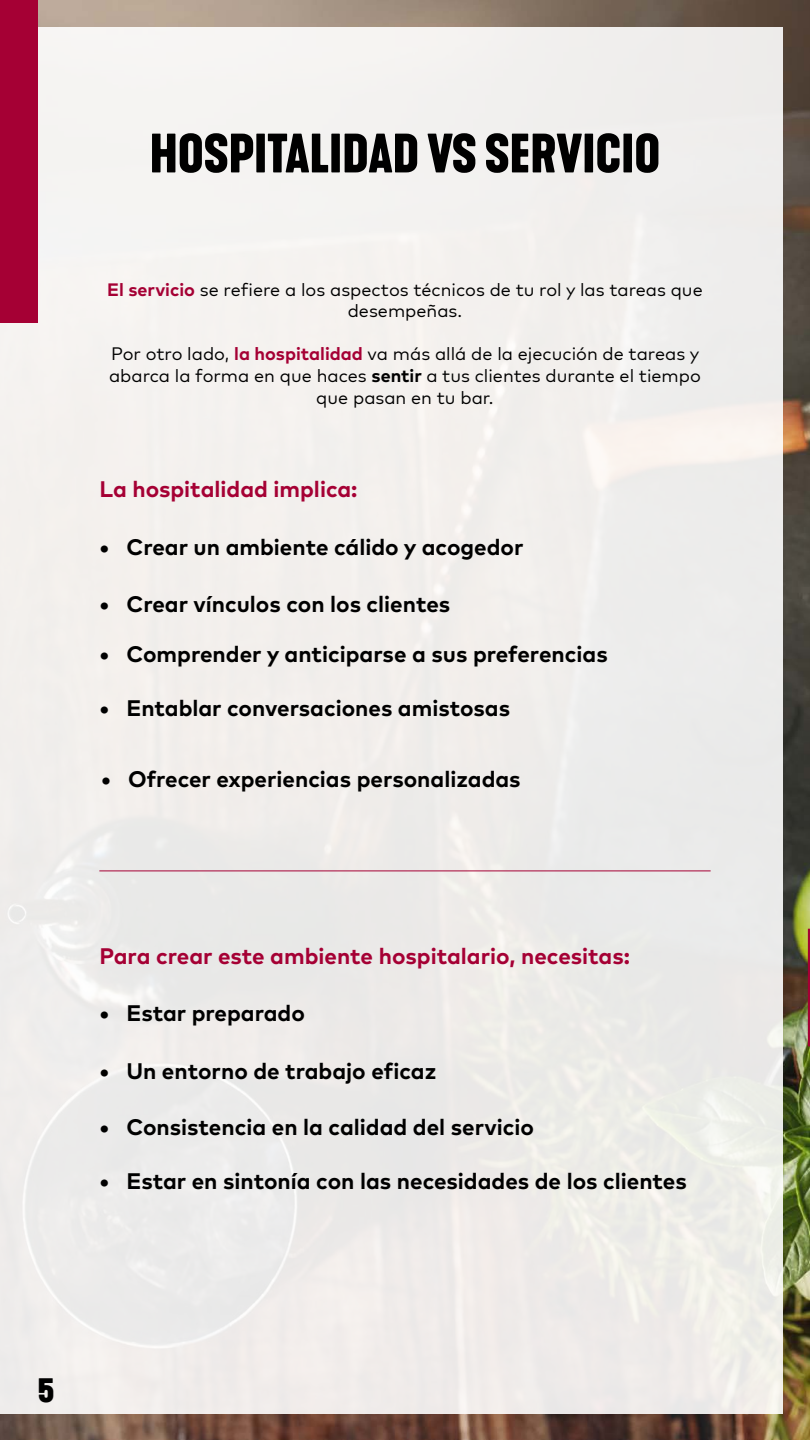
<style>
.page{position:relative;width:810px;height:1440px;background:#fff}
.page>*{position:absolute;margin:0;border:0;box-sizing:border-box;transform-origin:0 0}
.t1{font:700 51.75px "Kapra Neue";color:#000}
.t2{font:700 33.75px "Kapra Neue";color:#000}
.t3{font:700 22.5px "Mark Pro";color:#000}
.t4{font:700 22.5px "Mark Pro";color:#a50034}
.t5{font:18px/21.6px "Mark Pro";color:#000;text-align:center}
.s1{font-weight:700;color:#a50034}
.s2{font-weight:700}
</style>
<div class="page">
<img style="left:0;top:0;width:810px;height:1440px">
<div style="left:0;top:27px;width:783px;height:1386px;background:#f0eeec"></div>
<div style="left:0;top:0;width:38px;height:322px;background:#a50034"></div>
<hr style="left:99px;top:871px;width:612px;height:1px;background:#a50034">
<svg style="left:808px;top:929px;width:2px;height:117px"></svg>
<h1 class="t1" style="left:150px;top:119px;width:512px">HOSPITALIDAD VS SERVICIO</h1>
<p class="t5" style="left:107px;top:278px;width:597px"><span class="s1">El servicio</span> se refiere a los aspectos técnicos de tu rol y las tareas que desempeñas.</p>
<p class="t5" style="left:109px;top:343px;width:593px">Por otro lado, <span class="s1">la hospitalidad</span> va más allá de la ejecución de tareas y abarca la forma en que haces <span class="s2">sentir</span> a tus clientes durante el tiempo que pasan en tu bar.</p>
<p class="t4" style="left:99px;top:472px;width:260px">La hospitalidad implica:</p>
<p class="t3" style="left:99px;top:529px;width:426px">• Crear un ambiente cálido y acogedor</p>
<p class="t3" style="left:99px;top:587px;width:352px">• Crear vínculos con los clientes</p>
<p class="t3" style="left:99px;top:637px;width:510px">• Comprender y anticiparse a sus preferencias</p>
<p class="t3" style="left:99px;top:691px;width:412px">• Entablar conversaciones amistosas</p>
<p class="t3" style="left:101px;top:762px;width:421px">• Ofrecer experiencias personalizadas</p>
<p class="t4" style="left:99px;top:939px;width:532px">Para crear este ambiente hospitalario, necesitas:</p>
<p class="t3" style="left:99px;top:996px;width:207px">• Estar preparado</p>
<p class="t3" style="left:99px;top:1054px;width:339px">• Un entorno de trabajo eficaz</p>
<p class="t3" style="left:99px;top:1110px;width:436px">• Consistencia en la calidad del servicio</p>
<p class="t3" style="left:99px;top:1164px;width:589px">• Estar en sintonía con las necesidades de los clientes</p>
<h2 class="t2" style="left:38px;top:1367px;width:19px">5</h2>
</div>
